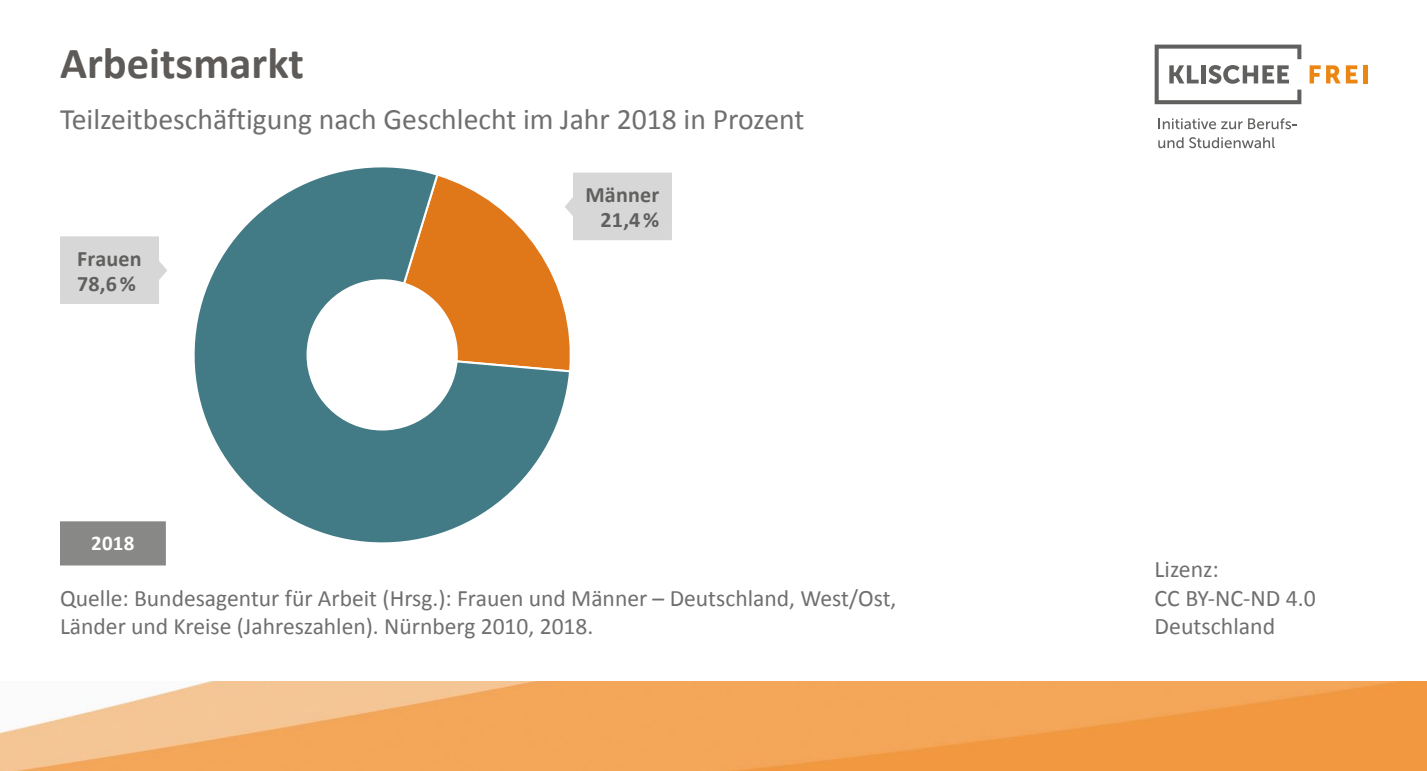
<style>
.page{position:relative;width:1427px;height:771px;background:#fff}
.page>*{position:absolute;margin:0;border:0;box-sizing:border-box;transform-origin:0 0}
.t1{font:700 44.7px "Calibri";color:#5d5a58}
.t2{font:29.7px "Calibri";color:#706f6f}
.t3{font:23.7px/28.5px "Calibri";color:#706f6f}
.t4{font:23.4px/28.5px "Calibri";color:#706f6f}
.t5{font:700 22.2px/24.9px "Calibri";letter-spacing:.01em;color:#60605f}
.t6{font:700 21px "Calibri";color:#fff}
</style>
<div class="page">
<img style="left:1px;top:681px;width:1425px;height:90px">
<svg style="left:1309px;top:65px;width:11px;height:18px"></svg>
<svg style="left:1326px;top:65px;width:31px;height:18px"></svg>
<hr style="left:1363px;top:65px;width:4px;height:18px;background:#ec8613">
<svg style="left:1154px;top:45px;width:147px;height:59px"></svg>
<svg style="left:1158px;top:118px;width:84px;height:11px"></svg>
<svg style="left:1248px;top:118px;width:49px;height:11px"></svg>
<svg style="left:1158px;top:137px;width:25px;height:11px"></svg>
<svg style="left:1189px;top:137px;width:85px;height:11px"></svg>
<div style="left:60px;top:521px;width:106px;height:44px;background:#888887"></div>
<svg style="left:194px;top:167px;width:375px;height:376px"></svg>
<svg style="left:60px;top:236px;width:107px;height:68px;background:#d9d9d9"></svg>
<svg style="left:401px;top:172px;width:271px;height:202px"></svg>
<h1 class="t1" style="left:60px;top:35px;width:246px">Arbeitsmarkt</h1>
<p class="t2" style="left:60px;top:100px;width:746px">Teilzeitbeschäftigung nach Geschlecht im Jahr 2018 in Prozent</p>
<p class="t5" style="left:77px;top:246px;width:66px">Frauen<br>78,6%</p>
<p class="t6" style="left:91px;top:530px;width:45px">2018</p>
<p class="t5" style="left:585px;top:182px;width:75px;text-align:right">Männer<br>21,4%</p>
<p class="t4" style="left:60px;top:584px;width:838px">Quelle: Bundesagentur für Arbeit (Hrsg.): Frauen und Männer – Deutschland, West/Ost,<br>Länder und Kreise (Jahreszahlen). Nürnberg 2010, 2018.</p>
<p class="t3" style="left:1154px;top:555px;width:163px">Lizenz:<br>CC BY-NC-ND 4.0<br>Deutschland</p>
</div>
